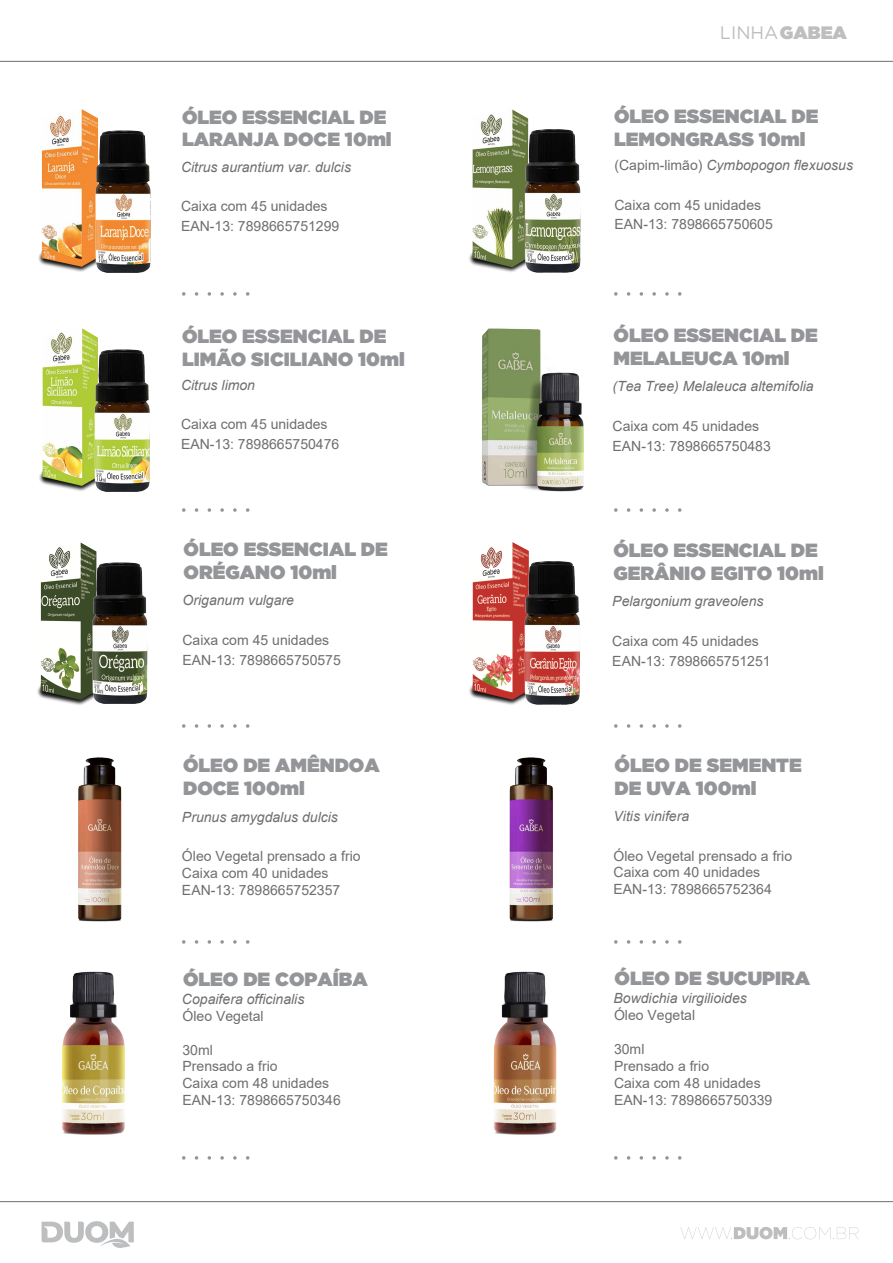
<style>
.page{position:relative;width:893px;height:1263px;background:#fff}
.page>*{position:absolute;margin:0;border:0;box-sizing:border-box;transform-origin:0 0}
.t1{font:900 19.05px/23px "Gotham";color:#939598}
.t2{font:18px "Gotham";color:#bcbec0}
.t3{font:14.1px/16.8px "Arial";color:#6d6e71}
.t4{font:italic 14.1px "Arial";color:#6d6e71}
.s1{font-weight:900}
.s2{font-style:normal}
</style>
<div class="page">
<hr style="left:0;top:1201px;width:893px;height:1px;background:#6d6e71">
<svg style="left:681px;top:1227px;width:177px;height:12px"></svg>
<svg style="left:42px;top:1221px;width:92px;height:27px"></svg>
<hr style="left:0;top:61px;width:893px;height:1px;background:#6d6e71">
<svg style="left:665px;top:1156px;width:4px;height:3px"></svg>
<svg style="left:614px;top:940px;width:4px;height:4px"></svg>
<svg style="left:627px;top:940px;width:3px;height:4px"></svg>
<svg style="left:640px;top:940px;width:3px;height:4px"></svg>
<svg style="left:652px;top:940px;width:4px;height:4px"></svg>
<svg style="left:665px;top:940px;width:4px;height:4px"></svg>
<svg style="left:678px;top:940px;width:3px;height:4px"></svg>
<svg style="left:614px;top:724px;width:4px;height:4px"></svg>
<svg style="left:627px;top:724px;width:3px;height:4px"></svg>
<svg style="left:640px;top:724px;width:3px;height:4px"></svg>
<svg style="left:652px;top:724px;width:4px;height:4px"></svg>
<svg style="left:665px;top:724px;width:4px;height:4px"></svg>
<svg style="left:678px;top:724px;width:3px;height:4px"></svg>
<svg style="left:614px;top:508px;width:4px;height:4px"></svg>
<svg style="left:627px;top:508px;width:3px;height:4px"></svg>
<svg style="left:640px;top:508px;width:3px;height:4px"></svg>
<svg style="left:652px;top:508px;width:4px;height:4px"></svg>
<svg style="left:665px;top:508px;width:4px;height:4px"></svg>
<svg style="left:678px;top:508px;width:3px;height:4px"></svg>
<svg style="left:614px;top:292px;width:4px;height:4px"></svg>
<svg style="left:627px;top:292px;width:3px;height:4px"></svg>
<svg style="left:640px;top:292px;width:3px;height:4px"></svg>
<svg style="left:652px;top:292px;width:4px;height:4px"></svg>
<svg style="left:665px;top:292px;width:4px;height:4px"></svg>
<svg style="left:678px;top:292px;width:3px;height:4px"></svg>
<svg style="left:233px;top:1156px;width:4px;height:3px"></svg>
<svg style="left:182px;top:940px;width:3px;height:4px"></svg>
<svg style="left:195px;top:940px;width:3px;height:4px"></svg>
<svg style="left:208px;top:940px;width:3px;height:4px"></svg>
<svg style="left:220px;top:940px;width:4px;height:4px"></svg>
<svg style="left:233px;top:940px;width:4px;height:4px"></svg>
<svg style="left:246px;top:940px;width:3px;height:4px"></svg>
<svg style="left:182px;top:724px;width:3px;height:4px"></svg>
<svg style="left:195px;top:724px;width:3px;height:4px"></svg>
<svg style="left:208px;top:724px;width:3px;height:4px"></svg>
<svg style="left:220px;top:724px;width:4px;height:4px"></svg>
<svg style="left:233px;top:724px;width:4px;height:4px"></svg>
<svg style="left:246px;top:724px;width:3px;height:4px"></svg>
<svg style="left:182px;top:508px;width:3px;height:4px"></svg>
<svg style="left:195px;top:508px;width:3px;height:4px"></svg>
<svg style="left:208px;top:508px;width:3px;height:4px"></svg>
<svg style="left:220px;top:508px;width:4px;height:4px"></svg>
<svg style="left:233px;top:508px;width:4px;height:4px"></svg>
<svg style="left:246px;top:508px;width:3px;height:4px"></svg>
<svg style="left:182px;top:292px;width:3px;height:4px"></svg>
<svg style="left:195px;top:292px;width:3px;height:4px"></svg>
<svg style="left:208px;top:292px;width:3px;height:4px"></svg>
<svg style="left:220px;top:292px;width:4px;height:4px"></svg>
<svg style="left:233px;top:292px;width:4px;height:4px"></svg>
<svg style="left:246px;top:292px;width:3px;height:4px"></svg>
<img style="left:39px;top:328px;width:59px;height:159px">
<img style="left:469px;top:109px;width:103px;height:164px">
<img style="left:38px;top:109px;width:60px;height:158px">
<img style="left:53px;top:130px;width:98px;height:143px">
<img style="left:486px;top:130px;width:95px;height:142px">
<img style="left:56px;top:349px;width:94px;height:143px">
<img style="left:37px;top:542px;width:103px;height:163px">
<img style="left:52px;top:562px;width:96px;height:141px">
<img style="left:509px;top:758px;width:44px;height:163px">
<img style="left:78px;top:758px;width:44px;height:163px">
<img style="left:469px;top:542px;width:102px;height:163px">
<img style="left:482px;top:562px;width:98px;height:142px">
<img style="left:493px;top:971px;width:64px;height:164px">
<img style="left:61px;top:971px;width:64px;height:164px">
<img style="left:481px;top:328px;width:103px;height:164px">
<h1 class="t1" style="left:182px;top:105px;width:211px">ÓLEO ESSENCIAL DE<br>LARANJA DOCE 10ml</h1>
<p class="t4" style="left:181px;top:158px;width:171px">Citrus aurantium var. dulcis</p>
<p class="t3" style="left:181px;top:196px;width:160px;line-height:19.8px">Caixa com 45 unidades<br>EAN-13: 7898665751299</p>
<h1 class="t1" style="left:182px;top:324px;width:224px">ÓLEO ESSENCIAL DE<br>LIMÃO SICILIANO 10ml</h1>
<p class="t4" style="left:181px;top:376px;width:76px">Citrus limon</p>
<p class="t3" style="left:181px;top:414px;width:160px;line-height:19.8px">Caixa com 45 unidades<br>EAN-13: 7898665750476</p>
<h1 class="t1" style="left:184px;top:537px;width:206px">ÓLEO ESSENCIAL DE<br>ORÉGANO 10ml</h1>
<p class="t4" style="left:182px;top:591px;width:113px">Origanum vulgare</p>
<p class="t3" style="left:182px;top:630px;width:160px;line-height:19.8px">Caixa com 45 unidades<br>EAN-13: 7898665750575</p>
<h1 class="t1" style="left:183px;top:754px;width:198px">ÓLEO DE AMÊNDOA<br>DOCE 100ml</h1>
<p class="t4" style="left:182px;top:807px;width:157px">Prunus amygdalus dulcis</p>
<p class="t3" style="left:182px;top:848px;width:180px">Óleo Vegetal prensado a frio<br>Caixa com 40 unidades<br>EAN-13: 7898665752357</p>
<h1 class="t1" style="left:183px;top:967px;width:186px">ÓLEO DE COPAÍBA</h1>
<p class="t4" style="left:182px;top:989px;width:124px">Copaifera officinalis</p>
<p class="t3" style="left:182px;top:1007px;width:83px">Óleo Vegetal</p>
<p class="t3" style="left:182px;top:1041px;width:160px">30ml<br>Prensado a frio<br>Caixa com 48 unidades<br>EAN-13: 7898665750346</p>
<p class="t2" style="left:720px;top:23px;width:129px">LINHA<span class="s1">GABEA</span></p>
<h1 class="t1" style="left:614px;top:105px;width:206px">ÓLEO ESSENCIAL DE<br>LEMONGRASS 10ml</h1>
<p class="t4" style="left:614px;top:156px;width:240px"><span class="s2">(Capim-limão)</span> Cymbopogon flexuosus</p>
<p class="t3" style="left:614px;top:195px;width:160px;line-height:19.8px">Caixa com 45 unidades<br>EAN-13: 7898665750605</p>
<h1 class="t1" style="left:614px;top:323px;width:206px">ÓLEO ESSENCIAL DE<br>MELALEUCA 10ml</h1>
<p class="t4" style="left:612px;top:377px;width:203px">(Tea Tree) Melaleuca altemifolia</p>
<p class="t3" style="left:612px;top:416px;width:160px;line-height:19.8px">Caixa com 45 unidades<br>EAN-13: 7898665750483</p>
<h1 class="t1" style="left:613px;top:538px;width:212px">ÓLEO ESSENCIAL DE<br>GERÂNIO EGITO 10ml</h1>
<p class="t4" style="left:612px;top:592px;width:153px">Pelargonium graveolens</p>
<p class="t3" style="left:612px;top:631px;width:160px;line-height:19.8px">Caixa com 45 unidades<br>EAN-13: 7898665751251</p>
<h1 class="t1" style="left:615px;top:753px;width:189px">ÓLEO DE SEMENTE<br>DE UVA 100ml</h1>
<p class="t4" style="left:613px;top:807px;width:77px">Vitis vinifera</p>
<p class="t3" style="left:613px;top:847px;width:180px">Óleo Vegetal prensado a frio<br>Caixa com 40 unidades<br>EAN-13: 7898665752364</p>
<h1 class="t1" style="left:615px;top:967px;width:197px">ÓLEO DE SUCUPIRA</h1>
<p class="t4" style="left:613px;top:989px;width:135px">Bowdichia virgilioides</p>
<p class="t3" style="left:614px;top:1007px;width:83px">Óleo Vegetal</p>
<p class="t3" style="left:614px;top:1040px;width:160px">30ml<br>Prensado a frio<br>Caixa com 48 unidades<br>EAN-13: 7898665750339</p>
</div>
